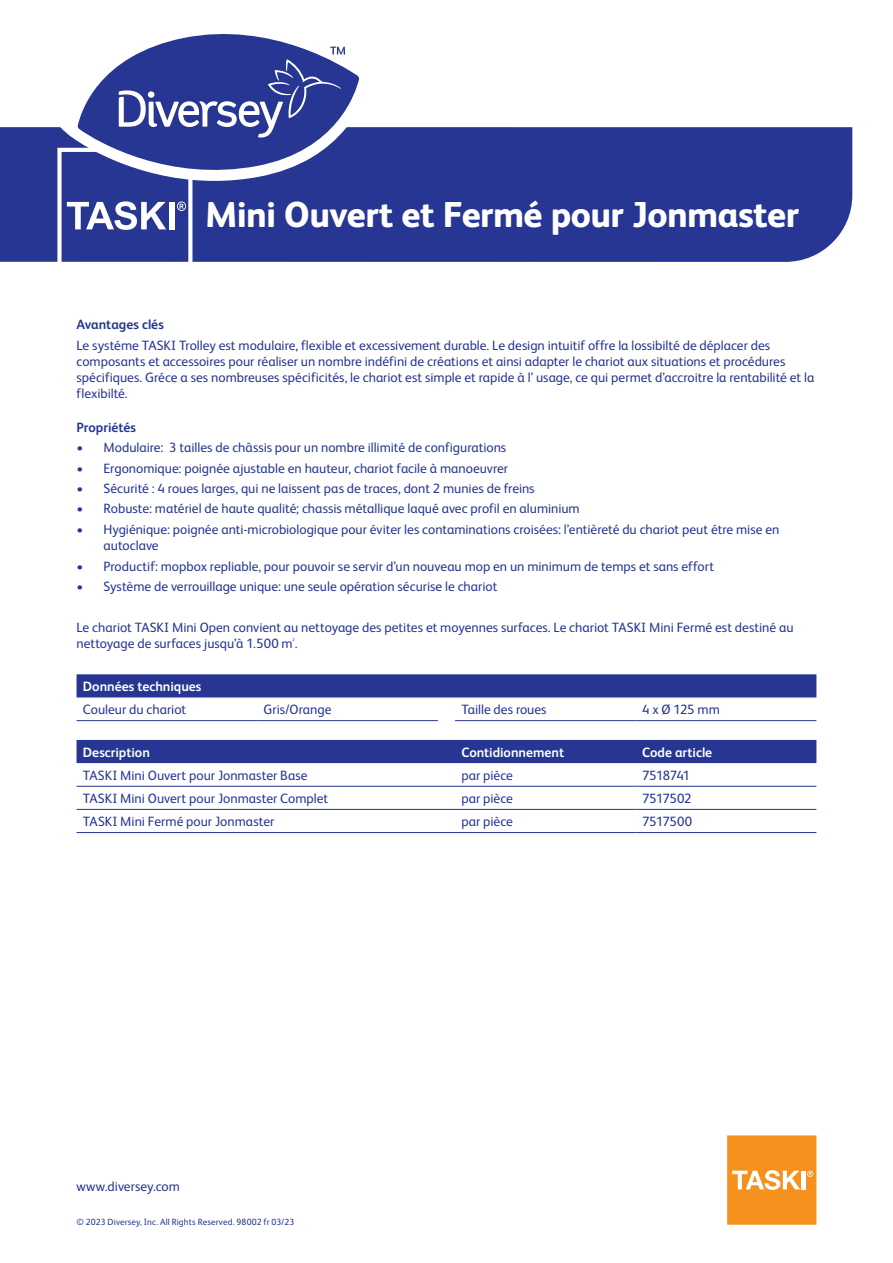
<style>
.page{position:relative;width:893px;height:1263px;background:#fff}
.page>*{position:absolute;margin:0;border:0;box-sizing:border-box;transform-origin:0 0}
.t1{font:800 36px "FS Albert Pro";letter-spacing:-.015em;color:#fff}
.t2{font:13.5px/16.2px "FS Albert Pro";color:#263692}
.t3{font:700 13.5px "FS Albert Pro";letter-spacing:-.005em;color:#fff}
.t4{font:700 13.5px "FS Albert Pro";letter-spacing:-.005em;color:#263692}
.t5{font:13.5px "FS Albert Pro";letter-spacing:-.05em;color:#263692}
.t6{font:13.5px "FS Albert Pro";letter-spacing:-.025em;color:#263692}
.t7{font:13.5px "FS Albert Pro";letter-spacing:-.02em;color:#263692}
.t8{font:9px "FS Albert Pro";letter-spacing:.01em;color:#263692}
.t9{font:4.05px "FS Albert Pro";color:#263692}
</style>
<div class="page">
<div style="left:0;top:127px;width:852px;height:135px;background:#263692"></div>
<svg style="left:57px;top:148px;width:135px;height:114px"></svg>
<div style="left:169px;top:202px;width:6px;height:27px;background:#fff"></div>
<svg style="left:727px;top:1135px;width:89px;height:90px"></svg>
<div style="left:77px;top:674px;width:739px;height:23px;background:#263692"></div>
<hr style="left:77px;top:720px;width:180px;height:1px;background:#263692">
<hr style="left:257px;top:720px;width:181px;height:1px;background:#263692">
<hr style="left:455px;top:720px;width:181px;height:1px;background:#263692">
<hr style="left:636px;top:720px;width:180px;height:1px;background:#263692">
<div style="left:77px;top:740px;width:739px;height:23px;background:#263692"></div>
<hr style="left:77px;top:786px;width:378px;height:1px;background:#263692">
<hr style="left:455px;top:786px;width:181px;height:1px;background:#263692">
<hr style="left:636px;top:786px;width:180px;height:1px;background:#263692">
<hr style="left:77px;top:809px;width:378px;height:1px;background:#263692">
<hr style="left:455px;top:809px;width:181px;height:1px;background:#263692">
<hr style="left:636px;top:809px;width:180px;height:1px;background:#263692">
<hr style="left:77px;top:832px;width:378px;height:1px;background:#263692">
<hr style="left:455px;top:832px;width:181px;height:1px;background:#263692">
<hr style="left:636px;top:832px;width:180px;height:1px;background:#263692">
<svg style="left:58px;top:78px;width:316px;height:103px"></svg>
<svg style="left:78px;top:34px;width:281px;height:148px;fill:#263692"></svg>
<svg style="left:119px;top:47px;width:226px;height:91px"></svg>
<h1 class="t1" style="left:205px;top:186px;width:595px">Mini Ouvert et Fermé pour Jonmaster</h1>
<p class="t4" style="left:77px;top:315px;width:89px">Avantages clés</p>
<p class="t2" style="left:77px;top:336px;width:739px">Le systéme TASKI Trolley est modulaire, flexible et excessivement durable. Le design intuitif offre la |ossibilté de déplacer des composants et accessoires pour réaliser un nombre indéfini de créations et ainsi adapter le chariot aux situations et procédures spécifiques. Gréce a ses nombreuses spécificités, le chariot est simple et rapide à l’ usage, ce qui permet d’accroitre la rentabilité et la flexibilté.</p>
<p class="t4" style="left:77px;top:417px;width:61px">Propriétés</p>
<p class="t2" style="left:77px;top:438px;width:431px">• Modulaire: 3 tailles de châssis pour un nombre illimité de configurations</p>
<p class="t2" style="left:77px;top:459px;width:433px">• Ergonomique: poignée ajustable en hauteur, chariot facile à manoeuvrer</p>
<p class="t2" style="left:77px;top:479px;width:460px">• Sécurité : 4 roues larges, qui ne laissent pas de traces, dont 2 munies de freins</p>
<p class="t2" style="left:77px;top:500px;width:505px">• Robuste: matériel de haute qualité; chassis métallique laqué avec profil en aluminium</p>
<p class="t2" style="left:104px;top:520px;width:677px;text-indent:-27px">• Hygiénique: poignée anti-microbiologique pour éviter les contaminations croisées: l’entièreté du chariot peut étre mise en autoclave</p>
<p class="t2" style="left:77px;top:557px;width:639px">• Productif: mopbox repliable, pour pouvoir se servir d’un nouveau mop en un minimum de temps et sans effort</p>
<p class="t2" style="left:77px;top:577px;width:422px">• Système de verrouillage unique: une seule opération sécurise le chariot</p>
<p class="t2" style="left:77px;top:618px;width:719px">Le chariot TASKI Mini Open convient au nettoyage des petites et moyennes surfaces. Le chariot TASKI Mini Fermé est destiné au nettoyage de surfaces jusqu’à 1.500 m .</p>
<p class="t9" style="left:293px;top:637px;width:4px">2</p>
<p class="t3" style="left:83px;top:677px;width:120px">Données techniques</p>
<p class="t2" style="left:83px;top:700px;width:105px">Couleur du chariot</p>
<p class="t2" style="left:264px;top:700px;width:69px">Gris/Orange</p>
<p class="t2" style="left:461px;top:700px;width:87px">Taille des roues</p>
<p class="t2" style="left:642px;top:700px;width:79px">4 x Ø 125 mm</p>
<p class="t3" style="left:83px;top:742px;width:69px">Description</p>
<p class="t3" style="left:461px;top:742px;width:104px">Contidionnement</p>
<p class="t3" style="left:642px;top:742px;width:72px">Code article</p>
<p class="t2" style="left:83px;top:766px;width:226px">TASKI Mini Ouvert pour Jonmaster Base</p>
<p class="t2" style="left:461px;top:766px;width:53px">par pièce</p>
<p class="t5" style="left:642px;top:766px;width:50px">7518741</p>
<p class="t2" style="left:83px;top:789px;width:247px">TASKI Mini Ouvert pour Jonmaster Complet</p>
<p class="t2" style="left:461px;top:789px;width:53px">par pièce</p>
<p class="t6" style="left:642px;top:789px;width:51px">7517502</p>
<p class="t2" style="left:83px;top:812px;width:193px">TASKI Mini Fermé pour Jonmaster</p>
<p class="t2" style="left:461px;top:812px;width:53px">par pièce</p>
<p class="t7" style="left:642px;top:812px;width:51px">7517500</p>
<p class="t2" style="left:77px;top:1177px;width:105px">www.diversey.com</p>
<p class="t8" style="left:77px;top:1215px;width:219px">© 2023 Diversey, Inc. All Rights Reserved. 98002 fr 03/23</p>
</div>
